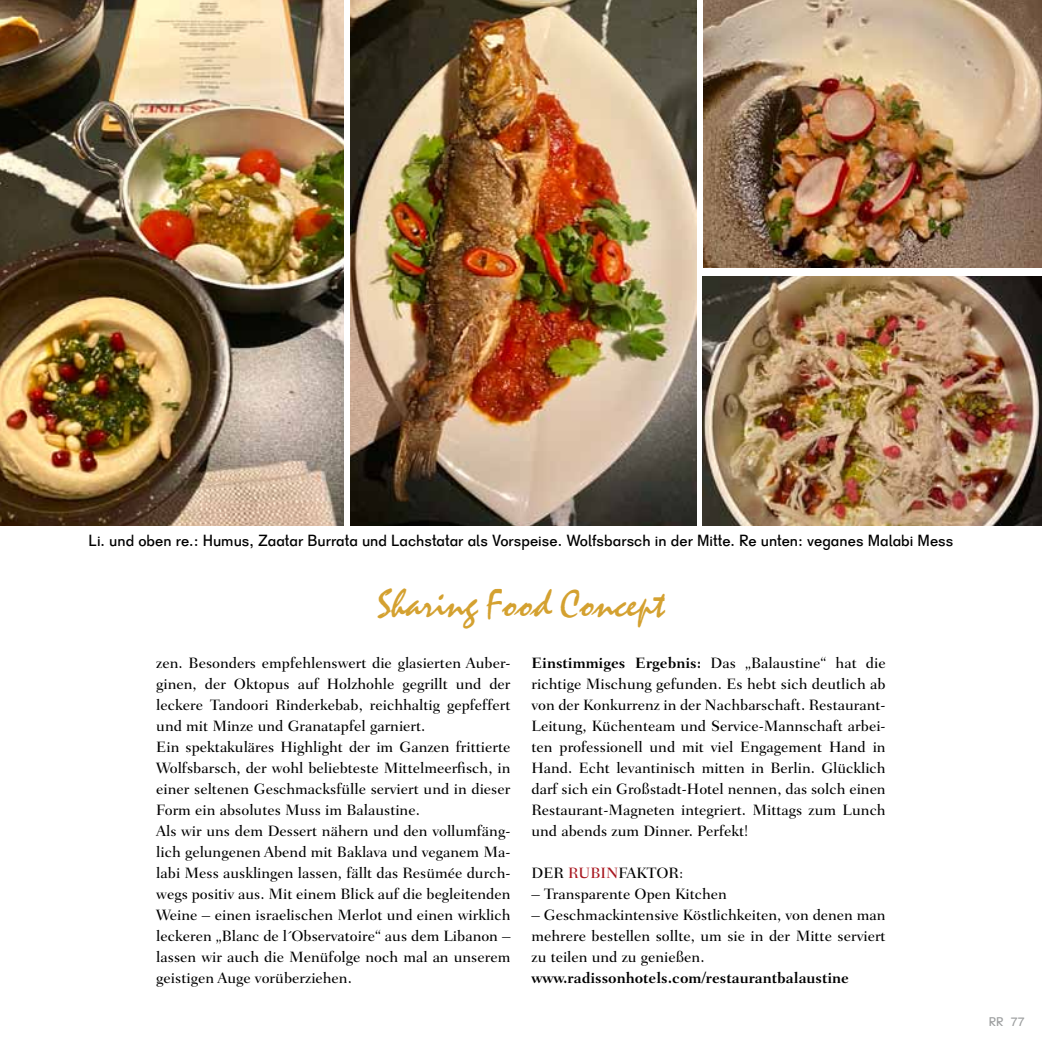
<style>
.page{position:relative;width:1042px;height:1042px;background:#fff}
.page>*{position:absolute;margin:0;border:0;box-sizing:border-box;transform-origin:0 0}
.t1{font:38.5px "Mistral Com";color:#d4a130}
.t2{font:15.75px "Schulbuch Bayern OT";color:#000}
.t3{font:500 15.22px/21px "Fairfield LT Std";color:#000;text-align:justify}
.t4{font:700 15.22px "Fairfield LT Std";color:#000}
.t5{font:12.25px "Schulbuch Bayern OT";color:#9c9e9f}
.s1{font-weight:700}
.s2{color:#a8161f}
</style>
<div class="page">
<img style="left:0;top:0;width:344px;height:526px">
<img style="left:351px;top:0;width:345px;height:526px">
<img style="left:703px;top:0;width:339px;height:268px">
<img style="left:702px;top:276px;width:340px;height:250px">
<p class="t2" style="left:89px;top:531px;width:866px">Li. und oben re.: Humus, Zaatar Burrata und Lachstatar als Vorspeise. Wolfsbarsch in der Mitte. Re unten: veganes Malabi Mess</p>
<h1 class="t1" style="left:377px;top:588px;width:289px">Sharing Food Concept</h1>
<p class="t3" style="left:156px;top:652px;width:356px;text-align:left">zen. Besonders empfehlenswert die glasierten Auber&shy;ginen, der Oktopus auf Holzhohle gegrillt und der leckere Tandoori Rinderkebab, reichhaltig gepfeffert und mit Minze und Granatapfel garniert.<br>Ein spektakuläres Highlight der im Ganzen frittierte Wolfsbarsch, der wohl beliebteste Mittelmeerfisch, in einer seltenen Geschmacksfülle serviert und in dieser Form ein absolutes Muss im Balaustine.<br>Als wir uns dem Dessert nähern und den vollumfäng&shy;lich gelungenen Abend mit Baklava und veganem Ma&shy;labi Mess ausklingen lassen, fällt das Resümée durch&shy;wegs positiv aus. Mit einem Blick auf die begleitenden Weine – einen israelischen Merlot und einen wirklich leckeren „Blanc de l´Observatoire“ aus dem Libanon – lassen wir auch die Menüfolge noch mal an unserem geistigen Auge vorüberziehen.</p>
<p class="t3" style="left:531px;top:652px;width:356px"><span class="s1">Einstimmiges Ergebnis:</span> Das „Balaustine“ hat die richtige Mischung gefunden. Es hebt sich deutlich ab von der Konkurrenz in der Nachbarschaft. Restaurant-Leitung, Küchenteam und Service-Mannschaft arbei&shy;ten professionell und mit viel Engagement Hand in Hand. Echt levantinisch mitten in Berlin. Glücklich darf sich ein Großstadt-Hotel nennen, das solch einen Restaurant-Magneten integriert. Mittags zum Lunch und abends zum Dinner. Perfekt!</p>
<p class="t3" style="left:531px;top:862px;width:153px">DER <span class="s2">RUBIN</span>FAKTOR:</p>
<p class="t3" style="left:531px;top:883px;width:197px">– Transparente Open Kitchen</p>
<p class="t3" style="left:531px;top:904px;width:356px">– Geschmackintensive Köstlichkeiten, von denen man mehrere bestellen sollte, um sie in der Mitte serviert zu teilen und zu genießen.</p>
<p class="t4" style="left:531px;top:969px;width:319px">www.radissonhotels.com/restaurantbalaustine</p>
<p class="t5" style="left:988px;top:1014px;width:37px">RR 77</p>
</div>
